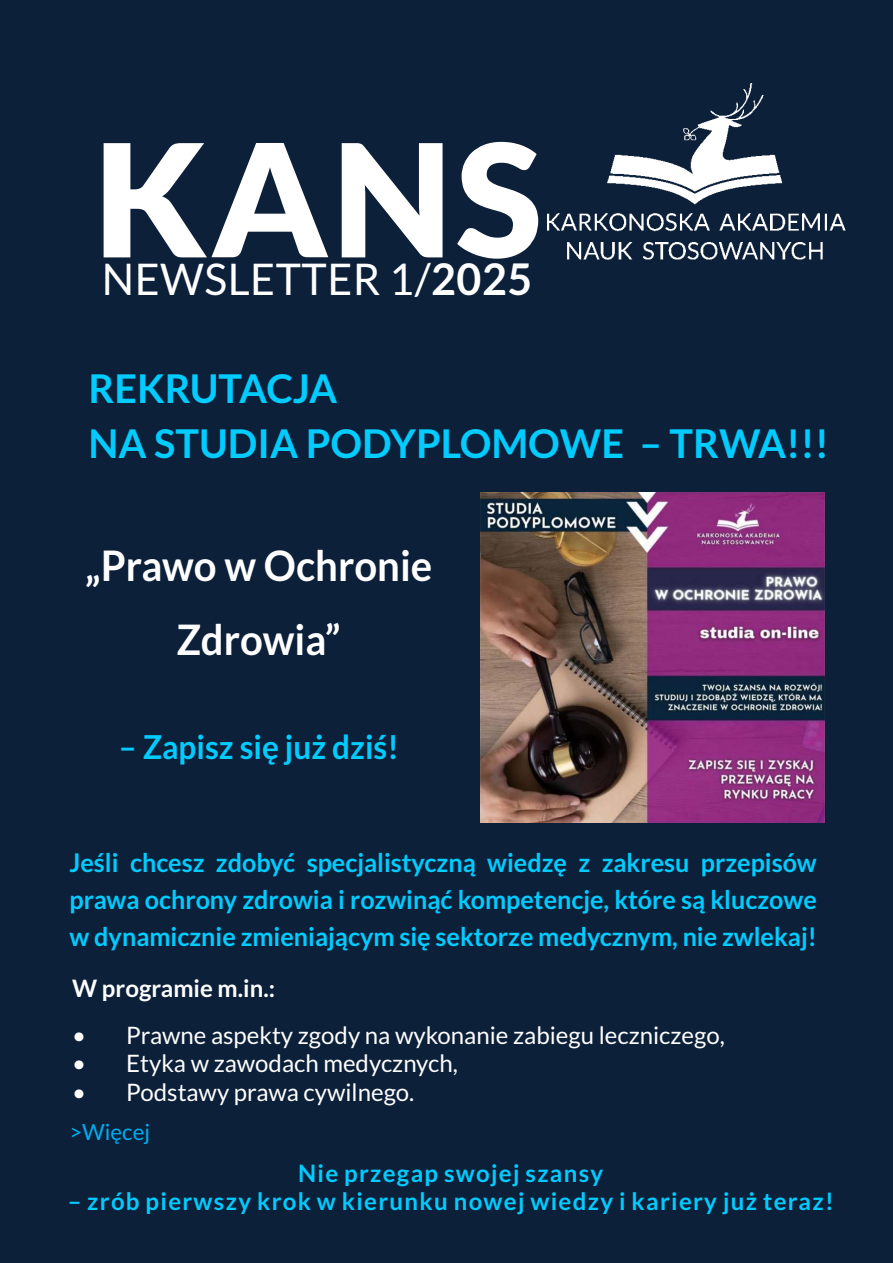
<style>
.page{position:relative;width:893px;height:1263px;background:#0c203a}
.page>*{position:absolute;margin:0;border:0;box-sizing:border-box;transform-origin:0 0}
.t1{font:900 156.75px "Lato";color:#fff}
.t2{font:43.65px "Lato";letter-spacing:.01em;color:#fff}
.t3{font:700 42px/74.1px "Lato";color:#fefefe;text-align:center;scale:.96 1}
.t4{font:700 39.6px/55.1px "Lato";color:#0cf}
.t5{font:700 33px "Lato";color:#0cf;scale:.96 1}
.t6{font:700 25.8px/36.9px "Lato";color:#0cf;text-align:justify}
.t7{font:700 24px "Lato";letter-spacing:.055em;color:#0cf}
.t8{font:24px "Lato";color:#fefefe}
.t9{font:24px "Lato";color:#fff}
.t10{font:700 24px "Lato";color:#fefefe}
.t11{font:22.2px "Lato";color:#00adf1}
.s1{font-weight:700}
.s2{color:#fefefe}
</style>
<div class="page">
<img style="left:548px;top:83px;width:298px;height:176px">
<img style="left:480px;top:493px;width:344px;height:329px">
<h1 class="t1" style="left:94px;top:131px;width:449px">KANS</h1>
<h2 class="t2" style="left:102px;top:260px;width:432px">NEWSLETTER 1/<span class="s1">2025</span></h2>
<h3 class="t4" style="left:89px;top:363px;width:742px">REKRUTACJA<br>NA STUDIA PODYPLOMOWE – TRWA!!!</h3>
<h3 class="t3" style="left:85px;top:531px;width:363px">„Prawo w Ochronie<br>Zdrowia”</h3>
<p class="t5" style="left:119px;top:733px;width:293px">– Zapisz się już dziś!</p>
<p class="t6" style="left:70px;top:846px;width:749px">Jeśli chcesz zdobyć specjalistyczną wiedzę z zakresu przepisów prawa ochrony zdrowia i rozwinąć kompetencje, które są kluczowe w dynamicznie zmieniającym się sektorze medycznym, nie zwlekaj!</p>
<p class="t10" style="left:72px;top:977px;width:204px">W programie m.in.:</p>
<p class="t8" style="left:72px;top:1024px;width:654px">• Prawne aspekty zgody na wykonanie zabiegu leczniczego,</p>
<p class="t8" style="left:72px;top:1053px;width:387px">• Etyka w zawodach medycznych,</p>
<p class="t9" style="left:72px;top:1082px;width:344px"><span class="s2">•</span> Podstawy prawa cywilnego.</p>
<p class="t11" style="left:69px;top:1122px;width:82px">&gt;Więcej</p>
<p class="t7" style="left:298px;top:1162px;width:307px">Nie przegap swojej szansy</p>
<p class="t7" style="left:68px;top:1191px;width:767px">– zrób pierwszy krok w kierunku nowej wiedzy i kariery już teraz!</p>
</div>
